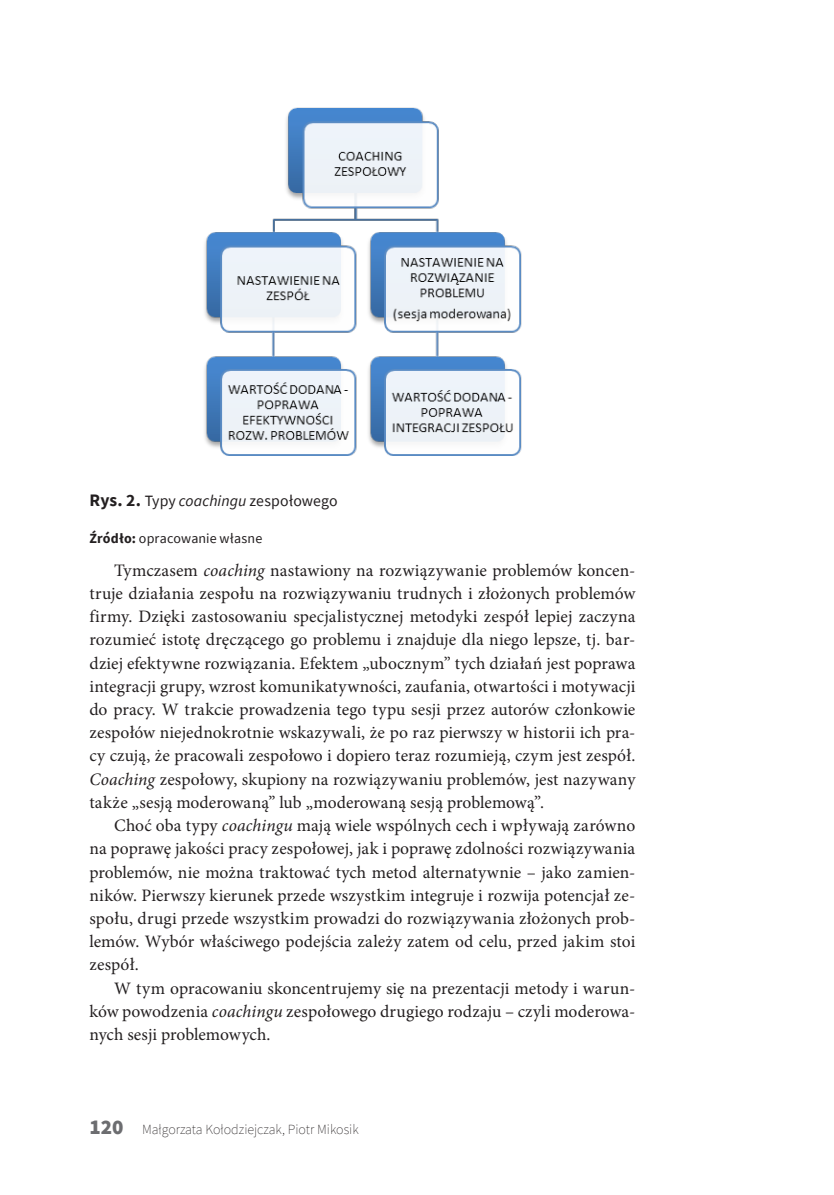
<style>
.page{position:relative;width:834px;height:1195px;background:#fff}
.page>*{position:absolute;margin:0;border:0;box-sizing:border-box;transform-origin:0 0}
.t1{font:17.5px/23.3px "Minion Pro";color:#231f20;text-align:justify}
.tytuly_tabel_obrazko{font:15.75px "Source Sans Pro";letter-spacing:.01em;color:#231f20}
.t2{font:200 14px "Source Sans Pro";color:#231f20}
.żródło{font:14px "Source Sans Pro";letter-spacing:.01em;color:#231f20}
.s1{font-weight:700;font-size:17.5px}
.s2{font-style:italic}
.s3{font-weight:700}
.s4{font-weight:900;font-size:21px;color:#6c6d70}
</style>
<div class="page">
<img style="left:204px;top:107px;width:318px;height:349px">
<p class="tytuly_tabel_obrazko" style="left:89px;top:491px;width:250px"><span class="s1">Rys. 2.</span> Typy <span class="s2">coachingu</span> zespołowego</p>
<p class="żródło" style="left:89px;top:529px;width:174px"><span class="s3">Źródło:</span> opracowanie własne</p>
<p class="t1" style="left:89px;top:558px;width:547px;text-indent:25px">Tymczasem <span class="s2">coaching</span> nastawiony na rozwiązywanie problemów koncen&shy;truje działania zespołu na rozwiązywaniu trudnych i złożonych problemów firmy. Dzięki zastosowaniu specjalistycznej metodyki zespół lepiej zaczyna rozumieć istotę dręczącego go problemu i znajduje dla niego lepsze, tj. bar&shy;dziej efektywne rozwiązania. Efektem „ubocznym” tych działań jest poprawa integracji grupy, wzrost komunikatywności, zaufania, otwartości i motywacji do pracy. W trakcie prowadzenia tego typu sesji przez autorów członkowie zespołów niejednokrotnie wskazywali, że po raz pierwszy w historii ich pra&shy;cy czują, że pracowali zespołowo i dopiero teraz rozumieją, czym jest zespół.<br><span class="s2">Coaching</span> zespołowy, skupiony na rozwiązywaniu problemów, jest nazywany także „sesją moderowaną” lub „moderowaną sesją problemową”.</p>
<p class="t1" style="left:89px;top:814px;width:547px;text-indent:25px">Choć oba typy <span class="s2">coachingu</span> mają wiele wspólnych cech i wpływają zarówno na poprawę jakości pracy zespołowej, jak i poprawę zdolności rozwiązywania problemów, nie można traktować tych metod alternatywnie – jako zamien&shy;ników. Pierwszy kierunek przede wszystkim integruje i rozwija potencjał ze&shy;społu, drugi przede wszystkim prowadzi do rozwiązywania złożonych prob&shy;lemów. Wybór właściwego podejścia zależy zatem od celu, przed jakim stoi zespół.</p>
<p class="t1" style="left:89px;top:976px;width:547px;text-indent:25px">W tym opracowaniu skoncentrujemy się na prezentacji metody i warun&shy;ków powodzenia <span class="s2">coachingu</span> zespołowego drugiego rodzaju – czyli moderowa&shy;nych sesji problemowych.</p>
<p class="t2" style="left:89px;top:1120px;width:271px"><span class="s4">120</span> Małgorzata Kołodziejczak, Piotr Mikosik</p>
</div>
